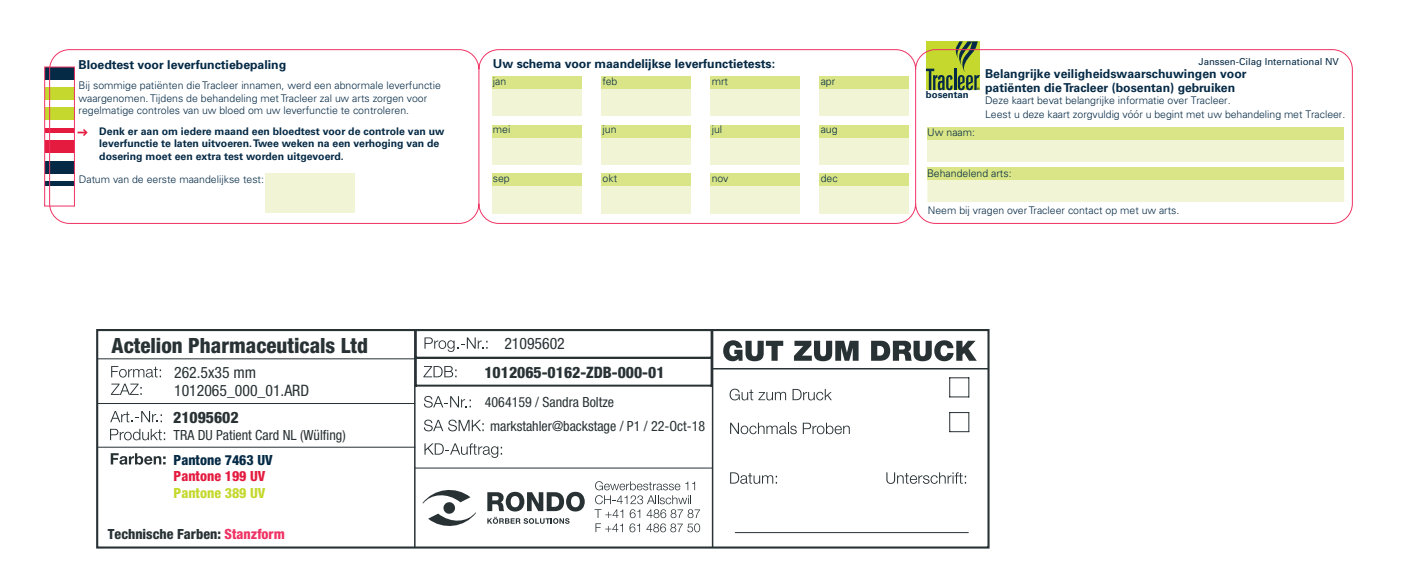
<style>
.page{position:relative;width:1402px;height:571px;background:#fff}
.page>*{position:absolute;margin:0;border:0;box-sizing:border-box;transform-origin:0 0}
.t1{font:800 condensed 21px "Helvetica Neue LT Pro";color:#283134}
.t2{font:condensed 15.75px "Helvetica Neue LT Pro";color:#283134}
.t3{font:800 condensed 15.75px "Helvetica Neue LT Pro";color:#283134}
.t4{font:condensed 14px "Helvetica Neue LT Pro";color:#283134}
.t5{font:800 condensed 14px "Helvetica Neue LT Pro";color:#283134}
.t6{font:800 condensed 14px "Helvetica Neue LT Pro";color:#052a46}
.t7{font:800 condensed 14px "Helvetica Neue LT Pro";color:#e41b3f}
.t8{font:800 condensed 14px "Helvetica Neue LT Pro";color:#c4d82d}
.t9{font:700 12.25px/13.3px "Univers CE";color:#052a46}
.t10{font:700 12.25px "Univers";color:#052a46}
.t11{font:300 10.5px/12.6px "Univers CE";color:#052a46}
.t12{font:700 10.5px/12.6px "Univers CE";color:#052a46}
.t13{font:300 10.5px "Univers";color:#052a46}
.t14{font:9.62px "Univers";color:#052a46}
.t15{font:700 9.62px "Univers CE";color:#052a46}
.s1{color:#ef3364}
</style>
<div class="page">
<svg style="left:594px;top:481px;width:106px;height:51px"></svg>
<svg style="left:111px;top:453px;width:55px;height:11px"></svg>
<svg style="left:424px;top:337px;width:63px;height:15px"></svg>
<svg style="left:423px;top:366px;width:33px;height:11px"></svg>
<svg style="left:424px;top:396px;width:47px;height:11px"></svg>
<svg style="left:424px;top:419px;width:60px;height:12px"></svg>
<svg style="left:424px;top:443px;width:78px;height:14px"></svg>
<svg style="left:729px;top:388px;width:57px;height:12px"></svg>
<svg style="left:792px;top:389px;width:39px;height:11px"></svg>
<svg style="left:730px;top:422px;width:66px;height:12px"></svg>
<svg style="left:802px;top:422px;width:47px;height:12px"></svg>
<svg style="left:730px;top:472px;width:47px;height:11px"></svg>
<svg style="left:886px;top:472px;width:80px;height:11px"></svg>
<svg style="left:723px;top:340px;width:60px;height:21px"></svg>
<svg style="left:794px;top:340px;width:64px;height:21px"></svg>
<svg style="left:871px;top:340px;width:105px;height:21px"></svg>
<svg style="left:111px;top:366px;width:50px;height:11px"></svg>
<svg style="left:111px;top:383px;width:31px;height:12px"></svg>
<svg style="left:110px;top:411px;width:52px;height:11px"></svg>
<svg style="left:422px;top:490px;width:54px;height:36px"></svg>
<svg style="left:487px;top:491px;width:97px;height:32px"></svg>
<hr style="left:414px;top:330px;width:1px;height:217px;background:#283134">
<hr style="left:415px;top:357px;width:2px;height:29px;background:#283134">
<hr style="left:415px;top:384px;width:297px;height:2px;background:#283134">
<hr style="left:710px;top:357px;width:2px;height:29px;background:#283134">
<hr style="left:415px;top:330px;width:2px;height:28px;background:#283134">
<hr style="left:415px;top:357px;width:297px;height:2px;background:#283134">
<hr style="left:710px;top:330px;width:2px;height:28px;background:#283134">
<hr style="left:712px;top:330px;width:1px;height:217px;background:#283134">
<hr style="left:415px;top:467px;width:297px;height:1px;background:#283134">
<hr style="left:97px;top:403px;width:318px;height:1px;background:#283134">
<hr style="left:97px;top:358px;width:318px;height:1px;background:#283134">
<hr style="left:712px;top:368px;width:276px;height:1px;background:#283134">
<svg style="left:949px;top:412px;width:20px;height:20px"></svg>
<svg style="left:949px;top:377px;width:20px;height:20px"></svg>
<hr style="left:735px;top:532px;width:233px;height:1px;background:#283134">
<hr style="left:98px;top:446px;width:317px;height:1px;background:#283134">
<div style="left:96px;top:329px;width:893px;height:219px;border:2px solid #283134"></div>
<svg style="left:110px;top:428px;width:55px;height:12px"></svg>
<svg style="left:926px;top:41px;width:53px;height:8px"></svg>
<div style="left:45px;top:181px;width:29px;height:5px;background:#052a46"></div>
<div style="left:45px;top:161px;width:29px;height:12px;background:#052a46"></div>
<div style="left:45px;top:140px;width:29px;height:13px;background:#e41b3f"></div>
<hr style="left:45px;top:128px;width:29px;height:4px;background:#e41b3f">
<div style="left:45px;top:108px;width:29px;height:12px;background:#c4d82d"></div>
<div style="left:45px;top:87px;width:29px;height:13px;background:#c4d82d"></div>
<div style="left:45px;top:67px;width:29px;height:12px;background:#052a46"></div>
<svg style="left:49px;top:49px;width:1303px;height:175px"></svg>
<div style="left:44px;top:67px;width:31px;height:139px;border:1px solid #ef3364"></div>
<p class="t10" style="left:79px;top:58px;width:209px">Bloedtest voor leverfunctiebepaling</p>
<p class="t11" style="left:79px;top:79px;width:364px">Bij sommige patiënten die Tracleer innamen, werd een abnormale leverfunctie waargenomen. Tijdens de behandeling met Tracleer zal uw arts zorgen voor regelmatige controles van uw bloed om uw leverfunctie te controleren.</p>
<p class="t12" style="left:99px;top:125px;width:347px">Denk er aan om iedere maand een bloedtest voor de controle van uw leverfunctie te laten uitvoeren.Twee weken na een verhoging van de dosering moet een extra test worden uitgevoerd.</p>
<p class="t10" style="left:493px;top:57px;width:284px">Uw schema voor maandelijkse leverfunctietests:</p>
<p class="t13" style="left:493px;top:75px;width:15px">jan</p>
<p class="t13" style="left:602px;top:75px;width:16px">feb</p>
<p class="t13" style="left:711px;top:75px;width:18px">mrt</p>
<p class="t13" style="left:820px;top:75px;width:16px">apr</p>
<p class="t13" style="left:493px;top:123px;width:19px">mei</p>
<p class="t13" style="left:602px;top:123px;width:16px">jun</p>
<p class="t13" style="left:711px;top:123px;width:12px">jul</p>
<p class="t13" style="left:820px;top:123px;width:18px">aug</p>
<p class="t11" style="left:79px;top:173px;width:187px">Datum van de eerste maandelijkse test:</p>
<p class="t13" style="left:493px;top:172px;width:18px">sep</p>
<p class="t13" style="left:602px;top:172px;width:16px">okt</p>
<p class="t13" style="left:711px;top:172px;width:18px">nov</p>
<p class="t13" style="left:820px;top:172px;width:18px">dec</p>
<h1 class="t1" style="left:112px;top:332px;width:258px">Actelion Pharmaceuticals Ltd</h1>
<h2 class="t2" style="left:174px;top:363px;width:84px">262.5x35 mm</h2>
<h2 class="t2" style="left:174px;top:381px;width:137px">1012065_000_01.ARD</h2>
<h2 class="t3" style="left:173px;top:407px;width:67px">21095602</h2>
<h3 class="t4" style="left:174px;top:427px;width:174px">TRA DU Patient Card NL (Wülfing)</h3>
<h3 class="t6" style="left:174px;top:450px;width:101px">Pantone 7463 UV</h3>
<h3 class="t7" style="left:174px;top:467px;width:93px">Pantone 199 UV</h3>
<h3 class="t8" style="left:174px;top:484px;width:93px">Pantone 389 UV</h3>
<h3 class="t5" style="left:108px;top:525px;width:178px">Technische Farben: <span class="s1">Stanzform</span></h3>
<h2 class="t2" style="left:504px;top:334px;width:62px">21095602</h2>
<h2 class="t3" style="left:484px;top:362px;width:182px">1012065-0162-ZDB-000-01</h2>
<h3 class="t4" style="left:485px;top:394px;width:131px">4064159 / Sandra Boltze</h3>
<h3 class="t4" style="left:490px;top:417px;width:217px">markstahler@backstage / P1 / 22-Oct-18</h3>
<p class="t15" style="left:926px;top:89px;width:44px">bosentan</p>
<p class="t14" style="left:1198px;top:56px;width:142px">Janssen-Cilag International NV</p>
<p class="t9" style="left:985px;top:68px;width:263px">Belangrijke veiligheidswaarschuwingen voor patiënten dieTracleer (bosentan) gebruiken</p>
<p class="t11" style="left:985px;top:94px;width:362px;line-height:14px">Deze kaart bevat belangrijke informatie over Tracleer.<br>Leest u deze kaart zorgvuldig vóór u begint met uw behandeling met Tracleer.</p>
<p class="t11" style="left:927px;top:126px;width:49px">Uw naam:</p>
<p class="t13" style="left:927px;top:166px;width:86px">Behandelend arts:</p>
<p class="t11" style="left:927px;top:204px;width:253px">Neem bij vragen over Tracleer contact op met uw arts.</p>
</div>
